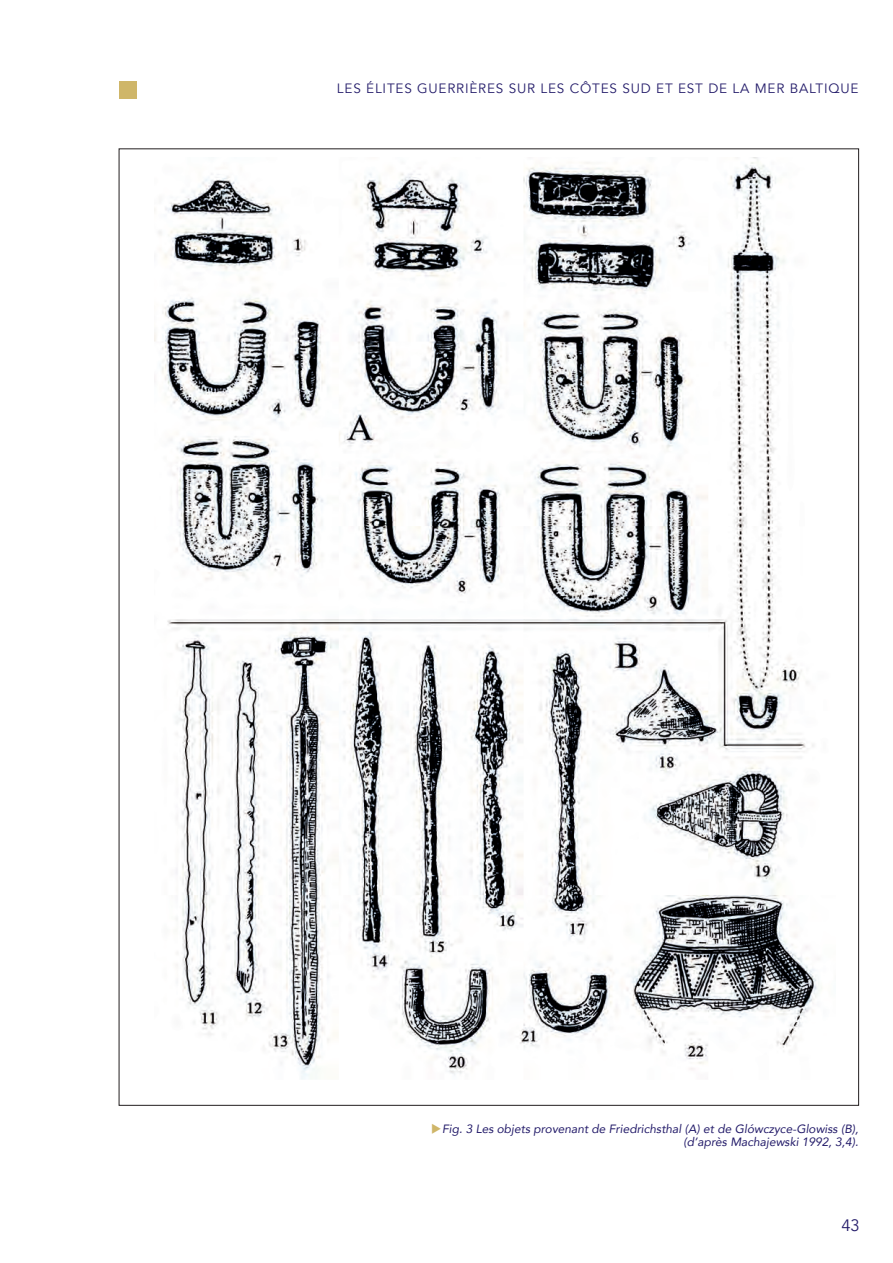
<style>
.page{position:relative;width:893px;height:1263px;background:#fff}
.page>*{position:absolute;margin:0;border:0;box-sizing:border-box;transform-origin:0 0}
.t1{font:16.5px "Avenir";color:#241c6a}
.t2{font:13.5px "Avenir";letter-spacing:.06em;color:#241c6a}
.t3{font:italic 12px/13.5px "Avenir";color:#241c6a;text-align:right}
</style>
<div class="page">
<div style="left:119px;top:82px;width:17px;height:17px;background:#cfb669"></div>
<img style="left:155px;top:158px;width:663px;height:921px">
<p class="t2" style="left:337px;top:80px;width:523px">LES ÉLITES GUERRIÈRES SUR LES CÔTES SUD ET EST DE LA MER BALTIQUE</p>
<p class="t3" style="left:442px;top:1122px;width:418px">Fig. 3 Les objets provenant de Friedrichsthal (A) et de Glówczyce-Glowiss (B), (d’après Machajewski 1992, 3,4).</p>
<h1 class="t1" style="left:841px;top:1216px;width:20px">43</h1>
</div>
